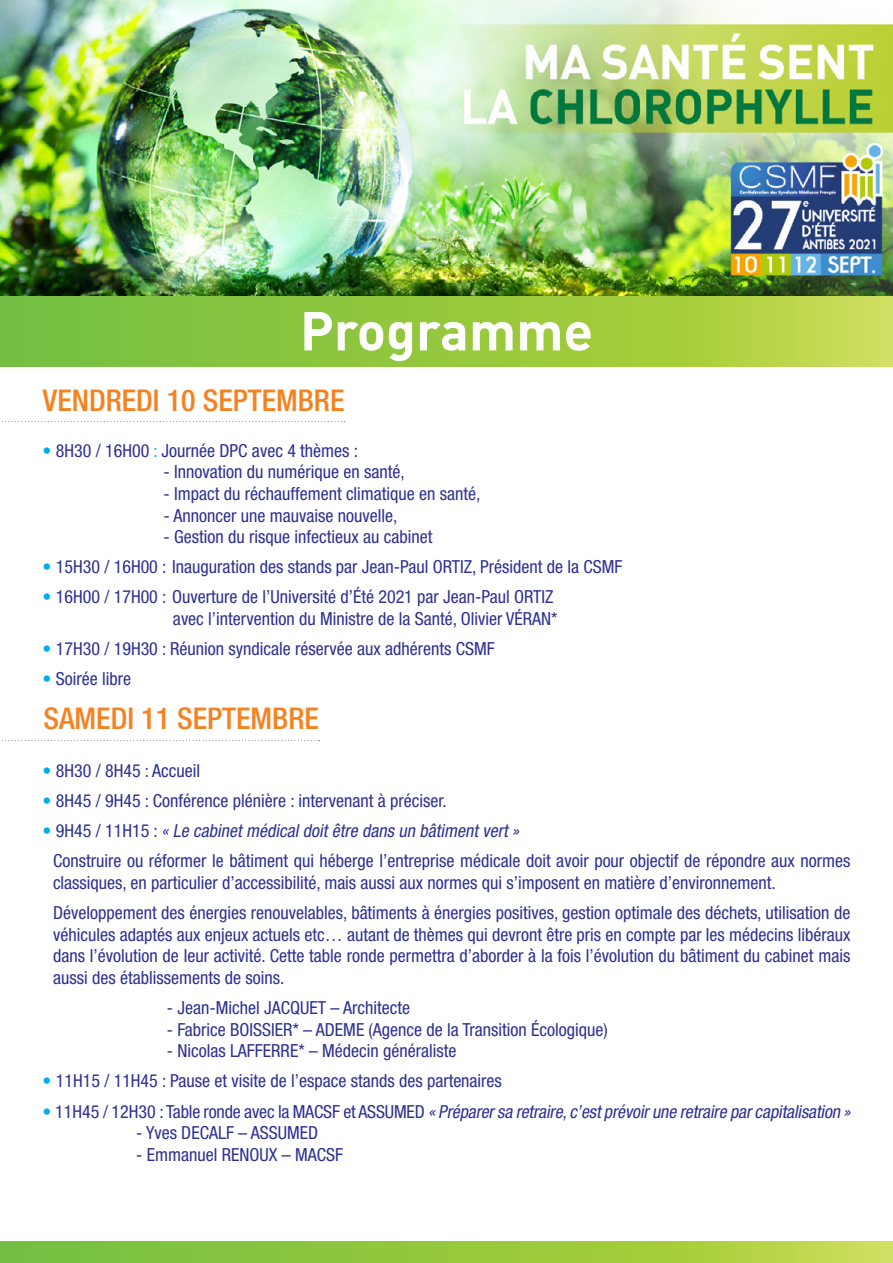
<style>
.page{position:relative;width:893px;height:1263px;background:#fff}
.page>*{position:absolute;margin:0;border:0;box-sizing:border-box;transform-origin:0 0}
.t1{font:54px "DIN Bold Alternate";color:#fff}
.t2{font:500 condensed 30px "Helvetica Neue";color:#f58220}
.t3{font:condensed 18px/21.6px "Helvetica Neue";color:#2e3092}
.t4{font:italic condensed 18px "Helvetica Neue";color:#2e3092}
.s1{color:#00aeef}
.s2{font-style:italic}
.s3{font-style:normal;color:#00aeef}
.s4{font-style:normal}
</style>
<div class="page">
<svg style="left:0;top:1242px;width:893px;height:21px;background:#98ca41"></svg>
<svg style="left:1px;top:421px;width:344px;height:1px"></svg>
<svg style="left:1px;top:740px;width:318px;height:1px"></svg>
<svg style="left:0;top:296px;width:893px;height:70px;background:#98ca41"></svg>
<img style="left:0;top:0;width:893px;height:296px">
<h1 class="t1" style="left:300px;top:296px;width:295px">Programme</h1>
<h2 class="t2" style="left:43px;top:382px;width:303px">VENDREDI 10 SEPTEMBRE</h2>
<p class="t3" style="left:43px;top:439px;width:317px"><span class="s1">•</span> 8H30 / 16H00 <span class="s1">:</span> Journée DPC avec 4 thèmes :</p>
<p class="t3" style="left:163px;top:461px;width:243px">- Innovation du numérique en santé,</p>
<p class="t3" style="left:163px;top:483px;width:318px">- Impact du réchauffement climatique en santé,</p>
<p class="t3" style="left:163px;top:504px;width:235px">- Annoncer une mauvaise nouvelle,</p>
<p class="t3" style="left:163px;top:526px;width:270px">- Gestion du risque infectieux au cabinet</p>
<p class="t3" style="left:43px;top:556px;width:581px"><span class="s1">•</span> 15H30 / 16H00 : Inauguration des stands par Jean-Paul ORTIZ, Président de la CSMF</p>
<p class="t3" style="left:43px;top:586px;width:516px;text-align:right"><span class="s1">•</span> 16H00 / 17H00 : Ouverture de l’Université d’Été 2021 par Jean-Paul ORTIZ avec l’intervention du Ministre de la Santé, Olivier VÉRAN*</p>
<p class="t3" style="left:43px;top:638px;width:454px"><span class="s1">•</span> 17H30 / 19H30 : Réunion syndicale réservée aux adhérents CSMF</p>
<p class="t3" style="left:43px;top:668px;width:90px"><span class="s1">•</span> Soirée libre</p>
<h2 class="t2" style="left:44px;top:701px;width:277px">SAMEDI 11 SEPTEMBRE</h2>
<p class="t3" style="left:43px;top:760px;width:159px"><span class="s1">•</span> 8H30 / 8H45 : Accueil</p>
<p class="t3" style="left:43px;top:790px;width:406px"><span class="s1">•</span> 8H45 / 9H45 : Conférence plénière : intervenant à préciser.</p>
<p class="t3" style="left:53px;top:816px;width:799px;line-height:30.2px;text-indent:-11px"><span class="s1">•</span> 9 H 4 5 / 1 1 H 1 5 : <span class="s2">« Le cabinetmédicaldoitêtre dans un bâtimentvert»<br></span>Construire ou réformer le bâtiment qui héberge l’entreprise médicale doit avoir pour objectif de répondre aux normes</p>
<p class="t3" style="left:53px;top:867px;width:799px;line-height:30.2px">classiques, en particulier d’accessibilité, mais aussi aux normes qui s’imposent en matière d’environnement.<br>Développement des énergies renouvelables, bâtiments à énergies positives, gestion optimale des déchets, utilisation de</p>
<p class="t3" style="left:53px;top:923px;width:799px;text-align:justify">véhicules adaptés aux enjeux actuels etc… autant de thèmes qui devront être pris en compte par les médecins libéraux dans l’évolution de leur activité. Cette table ronde permettra d’aborder à la fois l’évolution du bâtiment du cabinet mais aussi des établissements de soins.</p>
<p class="t3" style="left:167px;top:997px;width:245px">- Jean-Michel JACQUET – Architecte</p>
<p class="t3" style="left:167px;top:1018px;width:443px">- Fabrice BOISSIER* – ADEME (Agence de la Transition Écologique)</p>
<p class="t3" style="left:167px;top:1040px;width:291px">- Nicolas LAFFERRE* – Médecin généraliste</p>
<p class="t3" style="left:43px;top:1070px;width:461px"><span class="s1">•</span> 11H15 / 11H45 : Pause et visite de l’espace stands des partenaires</p>
<p class="t4" style="left:43px;top:1101px;width:813px"><span class="s3">•</span> <span class="s4">1 1 H 4 5 / 1 2 H 3 0 : Ta b l e r o n d e a v e c l a M A C S F e t A S S U M E D</span> «Préparersa retraire,c’estprévoirune retraire parcapitalisation »</p>
<p class="t3" style="left:136px;top:1122px;width:184px">- Yves DECALF – ASSUMED</p>
<p class="t3" style="left:136px;top:1143px;width:208px">- Emmanuel RENOUX – MACSF</p>
</div>
